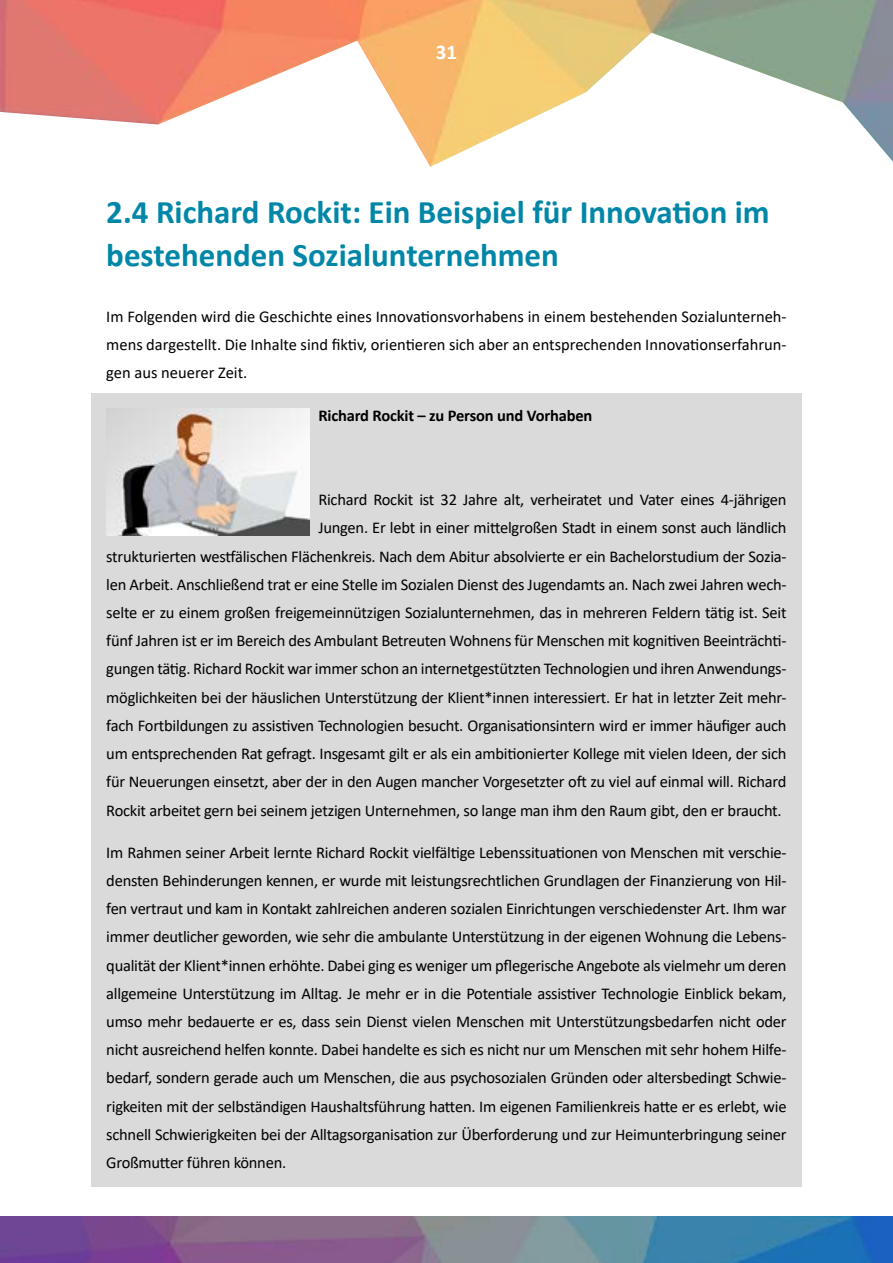
<style>
.page{position:relative;width:893px;height:1263px;background:#fff}
.page>*{position:absolute;margin:0;border:0;box-sizing:border-box;transform-origin:0 0}
.t1{font:700 33px/42.3px "Calibri";color:#0087a8}
.t2{font:700 21px "Calibri";color:#fff}
.t3{font:16.5px/28.2px "Calibri";letter-spacing:-.015em;color:#000;text-align:justify}
.t4{font:700 16.5px "Calibri";letter-spacing:-.01em;color:#000}
</style>
<div class="page">
<img style="left:0;top:0;width:893px;height:167px">
<img style="left:0;top:1216px;width:893px;height:47px">
<div style="left:91px;top:393px;width:710px;height:47px;background:#dadada"></div>
<div style="left:91px;top:436px;width:710px;height:46px;background:#dadada"></div>
<div style="left:91px;top:478px;width:710px;height:356px;background:#dadada"></div>
<div style="left:91px;top:830px;width:710px;height:357px;background:#dadada"></div>
<img style="left:106px;top:409px;width:204px;height:127px">
<p class="t2" style="left:436px;top:37px;width:23px">31</p>
<h1 class="t1" style="left:106px;top:191px;width:665px">2.4 Richard Rockit: Ein Beispiel für Innovation im bestehenden Sozialunternehmen</h1>
<p class="t3" style="left:106px;top:302px;width:682px">Im Folgenden wird die Geschichte eines Innovationsvorhabens in einem bestehenden Sozialunterneh&shy;mens dargestellt. Die Inhalte sind fiktiv, orientieren sich aber an entsprechenden Innovationserfahrun&shy;gen aus neuerer Zeit.</p>
<p class="t4" style="left:318px;top:403px;width:276px">Richard Rockit – zu Person und Vorhaben</p>
<p class="t3" style="left:106px;top:485px;width:682px;text-align:right">Richard Rockit ist 32 Jahre alt, verheiratet und Vater eines 4-jährigen<br>Jungen. Er lebt in einer mittelgroßen Stadt in einem sonst auch ländlich<br>strukturierten westfälischen Flächenkreis. Nach dem Abitur absolvierte er ein Bachelorstudium der Sozia&shy;len Arbeit. Anschließend trat er eine Stelle im Sozialen Dienst des Jugendamts an. Nach zwei Jahren wech&shy;selte er zu einem großen freigemeinnützigen Sozialunternehmen, das in mehreren Feldern tätig ist. Seit fünf Jahren ist er im Bereich des Ambulant Betreuten Wohnens für Menschen mit kognitiven Beeinträchti&shy;gungen tätig. Richard Rockit war immer schon an internetgestützten Technologien und ihren Anwendungs&shy;möglichkeiten bei der häuslichen Unterstützung der Klient*innen interessiert. Er hat in letzter Zeit mehr&shy;fach Fortbildungen zu assistiven Technologien besucht. Organisationsintern wird er immer häufiger auch um entsprechenden Rat gefragt. Insgesamt gilt er als ein ambitionierter Kollege mit vielen Ideen, der sich für Neuerungen einsetzt, aber der in den Augen mancher Vorgesetzter oft zu viel auf einmal will. Richard Rockit arbeitet gern bei seinem jetzigen Unternehmen, so lange man ihm den Raum gibt, den er braucht.</p>
<p class="t3" style="left:106px;top:838px;width:682px">Im Rahmen seiner Arbeit lernte Richard Rockit vielfältige Lebenssituationen von Menschen mit verschie&shy;densten Behinderungen kennen, er wurde mit leistungsrechtlichen Grundlagen der Finanzierung von Hil&shy;fen vertraut und kam in Kontakt zahlreichen anderen sozialen Einrichtungen verschiedenster Art. Ihm war immer deutlicher geworden, wie sehr die ambulante Unterstützung in der eigenen Wohnung die Lebens&shy;qualität der Klient*innen erhöhte. Dabei ging es weniger um pflegerische Angebote als vielmehr um deren allgemeine Unterstützung im Alltag. Je mehr er in die Potentiale assistiver Technologie Einblick bekam, umso mehr bedauerte er es, dass sein Dienst vielen Menschen mit Unterstützungsbedarfen nicht oder nicht ausreichend helfen konnte. Dabei handelte es sich es nicht nur um Menschen mit sehr hohem Hilfe&shy;bedarf, sondern gerade auch um Menschen, die aus psychosozialen Gründen oder altersbedingt Schwie&shy;rigkeiten mit der selbständigen Haushaltsführung hatten. Im eigenen Familienkreis hatte er es erlebt, wie schnell Schwierigkeiten bei der Alltagsorganisation zur Überforderung und zur Heimunterbringung seiner Großmutter führen können.</p>
</div>
